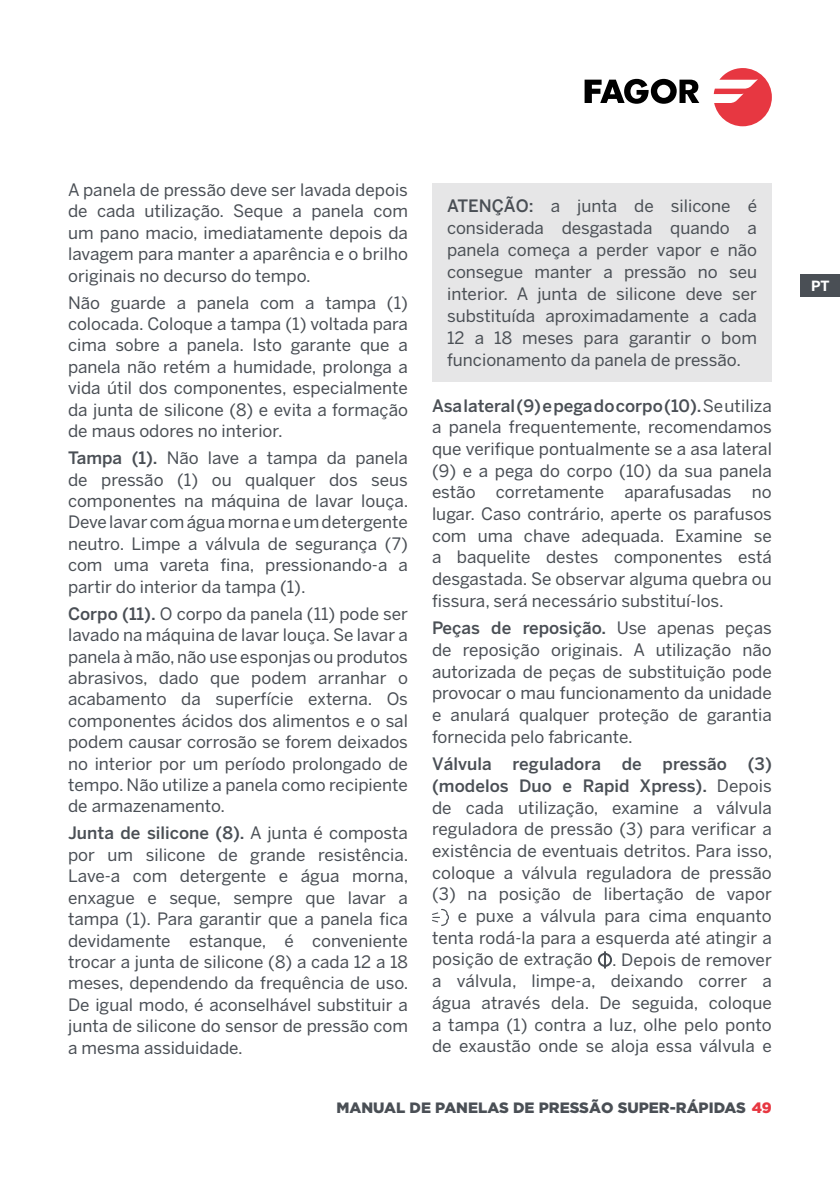
<style>
.page{position:relative;width:840px;height:1191px;background:#fff}
.page>*{position:absolute;margin:0;border:0;box-sizing:border-box;transform-origin:0 0}
.t1{font:17px/21.4px "Benton Sans";color:#4a4f55;text-align:justify}
.t2{font:900 15px "Gotham";color:#4a4f55}
.t3{font:700 14px "Benton Sans";color:#fff}
.s1{font-weight:500}
.s2{color:#e73741}
</style>
<div class="page">
<svg style="left:713px;top:68px;width:58px;height:58px"></svg>
<svg style="left:584px;top:79px;width:115px;height:25px"></svg>
<div style="left:799px;top:274px;width:40px;height:23px;background:#4a4f55"></div>
<svg style="left:432px;top:908px;width:17px;height:18px"></svg>
<div style="left:597px;top:953px;width:14px;height:14px;border:2px solid #4a4f55;border-radius:50%"></div>
<svg style="left:603px;top:951px;width:2px;height:17px"></svg>
<div style="left:432px;top:183px;width:339px;height:199px;background:#e6e6e7"></div>
<p class="t1" style="left:68px;top:179px;width:341px">A panela de pressão deve ser lavada depois de cada utilização. Seque a panela com um pano macio, imediatamente depois da lavagem para manter a aparência e o brilho originais no decurso do tempo.</p>
<p class="t1" style="left:68px;top:291px;width:341px">Não guarde a panela com a tampa (1) colocada. Coloque a tampa (1) voltada para cima sobre a panela. Isto garante que a panela não retém a humidade, prolonga a vida útil dos componentes, especialmente da junta de silicone (8) e evita a formação de maus odores no interior.</p>
<p class="t1" style="left:68px;top:447px;width:342px"><span class="s1">Tampa (1).</span> Não lave a tampa da panela de pressão (1) ou qualquer dos seus componentes na máquina de lavar louça.<br>Deve lavar com água morna e um detergente neutro. Limpe a válvula de segurança (7) com uma vareta fina, pressionando-a a partir do interior da tampa (1).</p>
<p class="t1" style="left:68px;top:602px;width:341px"><span class="s1">Corpo (11).</span> O corpo da panela (11) pode ser lavado na máquina de lavar louça. Se lavar a panela à mão, não use esponjas ou produtos abrasivos, dado que podem arranhar o acabamento da superfície externa. Os componentes ácidos dos alimentos e o sal podem causar corrosão se forem deixados no interior por um período prolongado de tempo. Não utilize a panela como recipiente de armazenamento.</p>
<p class="t1" style="left:68px;top:822px;width:342px"><span class="s1">Junta de silicone (8).</span> A junta é composta por um silicone de grande resistência.<br>Lave-a com detergente e água morna, enxague e seque, sempre que lavar a tampa (1). Para garantir que a panela fica devidamente estanque, é conveniente trocar a junta de silicone (8) a cada 12 a 18 meses, dependendo da frequência de uso.<br>De igual modo, é aconselhável substituir a junta de silicone do sensor de pressão com a mesma assiduidade.</p>
<p class="t1" style="left:447px;top:194px;width:311px;line-height:22px"><span class="s1">ATENÇÃO:</span> a junta de silicone é considerada desgastada quando a panela começa a perder vapor e não consegue manter a pressão no seu interior. A junta de silicone deve ser substituída aproximadamente a cada 12 a 18 meses para garantir o bom funcionamento da panela de pressão.</p>
<p class="t1" style="left:432px;top:394px;width:341px"><span class="s1">Asa lateral (9) e pega do corpo (10).</span> Se utiliza a panela frequentemente, recomendamos que verifique pontualmente se a asa lateral (9) e a pega do corpo (10) da sua panela estão corretamente aparafusadas no lugar. Caso contrário, aperte os parafusos com uma chave adequada. Examine se a baquelite destes componentes está desgastada. Se observar alguma quebra ou fissura, será necessário substituí-los.</p>
<p class="t1" style="left:432px;top:617px;width:341px"><span class="s1">Peças de reposição.</span> Use apenas peças de reposição originais. A utilização não autorizada de peças de substituição pode provocar o mau funcionamento da unidade e anulará qualquer proteção de garantia fornecida pelo fabricante.</p>
<p class="t1" style="left:432px;top:753px;width:342px;text-align:right"><span class="s1">Válvula reguladora de pressão (3) (modelos Duo e Rapid Xpress).</span> Depois de cada utilização, examine a válvula reguladora de pressão (3) para verificar a existência de eventuais detritos. Para isso, coloque a válvula reguladora de pressão (3) na posição de libertação de vapor e puxe a válvula para cima enquanto tenta rodá-la para a esquerda até atingir a posição de extração . Depois de remover a válvula, limpe-a, deixando correr a água através dela. De seguida, coloque a tampa (1) contra a luz, olhe pelo ponto de exaustão onde se aloja essa válvula e</p>
<p class="t2" style="left:336px;top:1098px;width:436px">MANUAL DE PANELAS DE PRESSÃO SUPER-RÁPIDAS <span class="s2">49</span></p>
<p class="t3" style="left:810px;top:277px;width:20px">PT</p>
</div>
